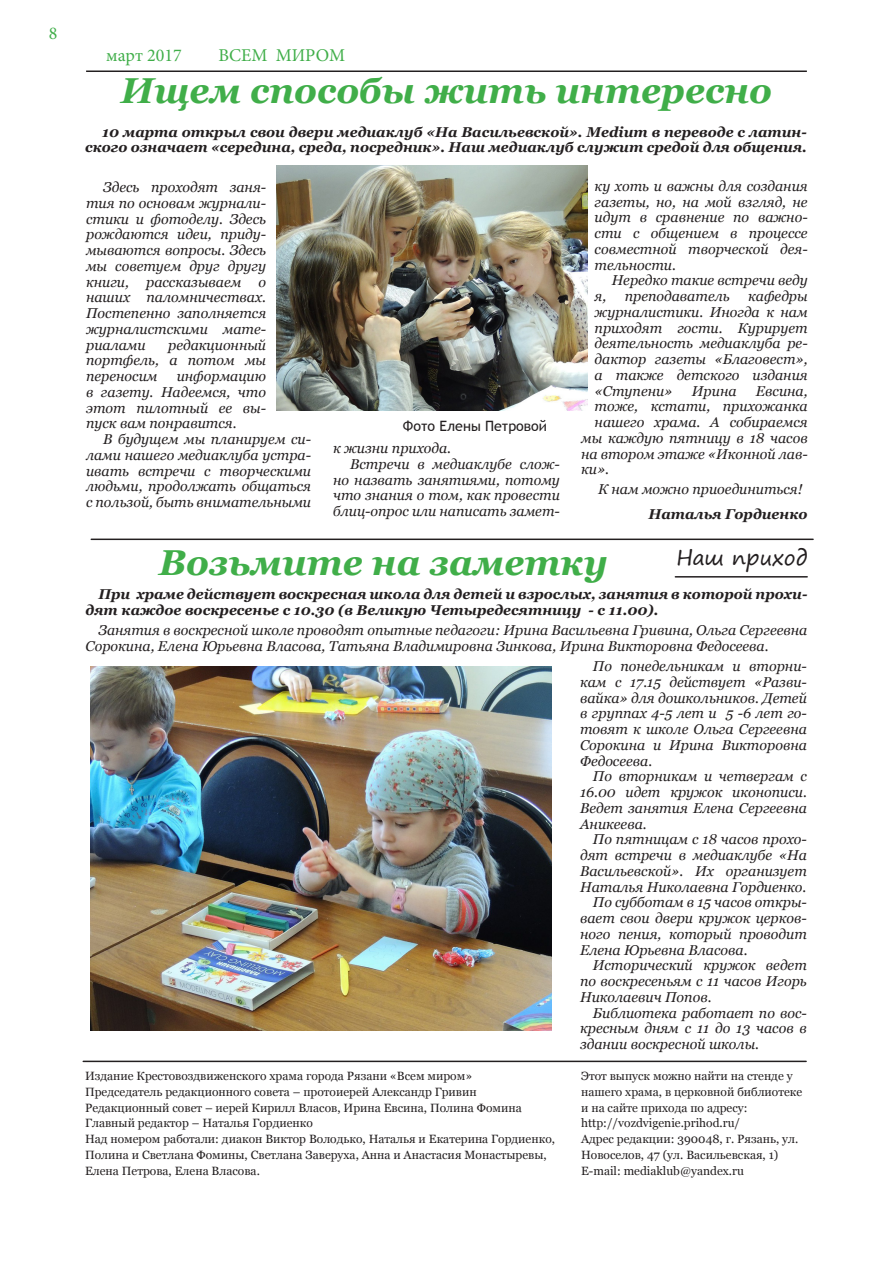
<style>
.page{position:relative;width:893px;height:1263px;background:#fff}
.page>*{position:absolute;margin:0;border:0;box-sizing:border-box;transform-origin:0 0}
.t1{font:italic 700 36px "Georgia";color:#40ae49}
.t2{font:21px "Segoe Print";color:#231f20}
.t3{font:18px "Minion Pro";color:#40ae49}
.t4{font:italic 14.25px/15.8px "Georgia";color:#231f20;text-align:justify}
.t5{font:italic 700 14.25px/15.8px "Georgia";color:#231f20;text-align:right}
.t6{font:14.25px "Trebuchet MS";color:#231f20}
.t7{font:12px/15.8px "Georgia";color:#231f20}
</style>
<div class="page">
<img style="left:90px;top:666px;width:461px;height:365px">
<hr style="left:86px;top:71px;width:721px;height:1px;background:#231f20">
<img style="left:276px;top:166px;width:311px;height:244px">
<hr style="left:91px;top:539px;width:722px;height:1px;background:#231f20">
<hr style="left:675px;top:576px;width:132px;height:2px;background:#231f20">
<hr style="left:83px;top:1061px;width:723px;height:1px;background:#231f20">
<p class="t3" style="left:49px;top:22px;width:10px">8</p>
<p class="t3" style="left:106px;top:43px;width:77px">март 2017</p>
<p class="t3" style="left:218px;top:43px;width:128px">ВСЕМ МИРОМ</p>
<h1 class="t1" style="left:121px;top:67px;width:653px">Ищем способы жить интересно</h1>
<p class="t5" style="left:85px;top:124px;width:723px">10 марта открыл свои двери медиаклуб «На Васильевской». Medium в переводе с латин&shy;ского означает «середина, среда, посредник». Наш медиаклуб служит средой для общения.</p>
<p class="t4" style="left:595px;top:178px;width:215px">ку хоть и важны для создания газеты, но, на мой взгляд, не идут в сравнение по важно&shy;сти с общением в процессе совместной творческой дея&shy;тельности.</p>
<p class="t4" style="left:612px;top:273px;width:198px">Нередко такие встречи веду</p>
<p class="t4" style="left:595px;top:288px;width:13px">я,</p>
<p class="t4" style="left:625px;top:288px;width:106px">преподаватель</p>
<p class="t4" style="left:86px;top:179px;width:182px;text-indent:17px">Здесь проходят заня&shy;тия по основам журнали&shy;стики и фотоделу. Здесь рождаются идеи, приду&shy;мываются вопросы. Здесь мы советуем друг другу книги, рассказываем о наших паломничествах.<br>Постепенно заполняется журналистскими мате&shy;риалами</p>
<p class="t4" style="left:595px;top:288px;width:215px;text-indent:154px">кафедры журналистики. Иногда к нам приходят гости. Курирует деятельность медиаклуба ре&shy;дактор газеты «Благовест», а также детского издания «Ступени»</p>
<p class="t4" style="left:86px;top:337px;width:182px;text-indent:82px">редакционный портфель, а потом мы переносим</p>
<p class="t4" style="left:86px;top:368px;width:182px;text-indent:91px">информацию в газету. Надеемся, что этот пилотный ее вы&shy;пуск вам понравится.</p>
<p class="t4" style="left:86px;top:431px;width:227px;text-indent:17px">В будущем мы планируем си&shy;лами нашего медиаклуба устра&shy;ивать встречи с творческими людьми, продолжать общаться с пользой, быть внимательными</p>
<p class="t4" style="left:692px;top:383px;width:46px">Ирина</p>
<p class="t4" style="left:756px;top:383px;width:53px">Евсина,</p>
<p class="t4" style="left:595px;top:399px;width:215px">тоже, кстати, прихожанка</p>
<p class="t4" style="left:595px;top:414px;width:215px">нашего храма. А собираемся</p>
<p class="t4" style="left:581px;top:430px;width:228px">мы каждую пятницу в 18 часов</p>
<p class="t4" style="left:581px;top:446px;width:228px">на втором этаже «Иконной лав-</p>
<p class="t4" style="left:581px;top:462px;width:30px">ки».</p>
<p class="t4" style="left:598px;top:482px;width:206px">К нам можно приоединиться!</p>
<p class="t5" style="left:648px;top:506px;width:161px">Наталья Гордиенко</p>
<h2 class="t2" style="left:676px;top:539px;width:132px">Наш приход</h2>
<p class="t6" style="left:403px;top:417px;width:146px">Фото Елены Петровой</p>
<p class="t4" style="left:333px;top:440px;width:120px">к жизни прихода.</p>
<p class="t4" style="left:350px;top:456px;width:211px">Встречи в медиаклубе слож-</p>
<p class="t4" style="left:333px;top:472px;width:228px">но назвать занятиями, потому</p>
<p class="t4" style="left:333px;top:488px;width:228px">что знания о том, как провести</p>
<p class="t4" style="left:333px;top:503px;width:228px">блиц-опрос или написать замет-</p>
<h1 class="t1" style="left:159px;top:539px;width:451px">Возьмите на заметку</h1>
<p class="t5" style="left:86px;top:586px;width:723px;text-align:left;text-indent:13px">При храме действует воскресная школа для детей и взрослых, занятия в которой прохи&shy;дят каждое воскресенье с 10.30 (в Великую Четыредесятницу - с 11.00).</p>
<p class="t4" style="left:86px;top:622px;width:723px;text-indent:13px">Занятия в воскресной школе проводят опытные педагоги: Ирина Васильевна Гривина, Ольга Сергеевна<br>Сорокина, Елена Юрьевна Власова, Татьяна Владимировна Зинкова, Ирина Викторовна Федосеева.</p>
<p class="t4" style="left:580px;top:658px;width:228px;text-indent:13px">По понедельникам и вторни&shy;кам с 17.15 действует «Разви&shy;вайка» для дошкольников. Детей в группах 4-5 лет и 5 -6 лет го&shy;товят к школе Ольга Сергеевна Сорокина и Ирина Викторовна Федосеева.</p>
<p class="t4" style="left:580px;top:769px;width:228px;text-indent:13px">По вторникам и четвергам с 16.00 идет кружок иконописи.<br>Ведет занятия Елена Сергеевна Аникеева.</p>
<p class="t4" style="left:593px;top:832px;width:216px">По пятницам с 18 часов прохо-</p>
<p class="t4" style="left:580px;top:847px;width:228px">дят встречи в медиаклубе «На</p>
<p class="t4" style="left:580px;top:863px;width:228px">Васильевской». Их организует</p>
<p class="t4" style="left:580px;top:879px;width:228px">Наталья Николаевна Гордиенко.</p>
<p class="t4" style="left:593px;top:894px;width:216px">По субботам в 15 часов откры-</p>
<p class="t4" style="left:580px;top:910px;width:228px">вает свои двери кружок церков-</p>
<p class="t4" style="left:580px;top:926px;width:228px">ного пения, который проводит</p>
<p class="t4" style="left:580px;top:942px;width:169px">Елена Юрьевна Власова.</p>
<p class="t4" style="left:593px;top:957px;width:216px">Исторический кружок ведет</p>
<p class="t4" style="left:580px;top:973px;width:228px">по воскресеньям с 11 часов Игорь</p>
<p class="t4" style="left:580px;top:989px;width:133px">Николаевич Попов.</p>
<p class="t4" style="left:593px;top:1005px;width:216px">Библиотека работает по вос-</p>
<p class="t4" style="left:580px;top:1020px;width:228px">кресным дням с 11 до 13 часов в</p>
<p class="t4" style="left:580px;top:1036px;width:180px">здании воскресной школы.</p>
<p class="t7" style="left:85px;top:1068px;width:471px">Издание Крестовоздвиженского храма города Рязани «Всем миром»<br>Председатель редакционного совета – протоиерей Александр Гривин Редакционный совет – иерей Кирилл Власов, Ирина Евсина, Полина Фомина Главный редактор – Наталья Гордиенко<br>Над номером работали: диакон Виктор Володько, Наталья и Екатерина Гордиенко, Полина и Светлана Фомины, Светлана Заверуха, Анна и Анастасия Монастыревы, Елена Петрова, Елена Власова.</p>
<p class="t7" style="left:581px;top:1068px;width:223px">Этот выпуск можно найти на стенде у нашего храма, в церковной библиотеке и на сайте прихода по адресу: http://vozdvigenie.prihod.ru/<br>Адрес редакции: 390048, г. Рязань, ул.<br>Новоселов, 47 (ул. Васильевская, 1)<br>E-mail: mediaklub@yandex.ru</p>
</div>
